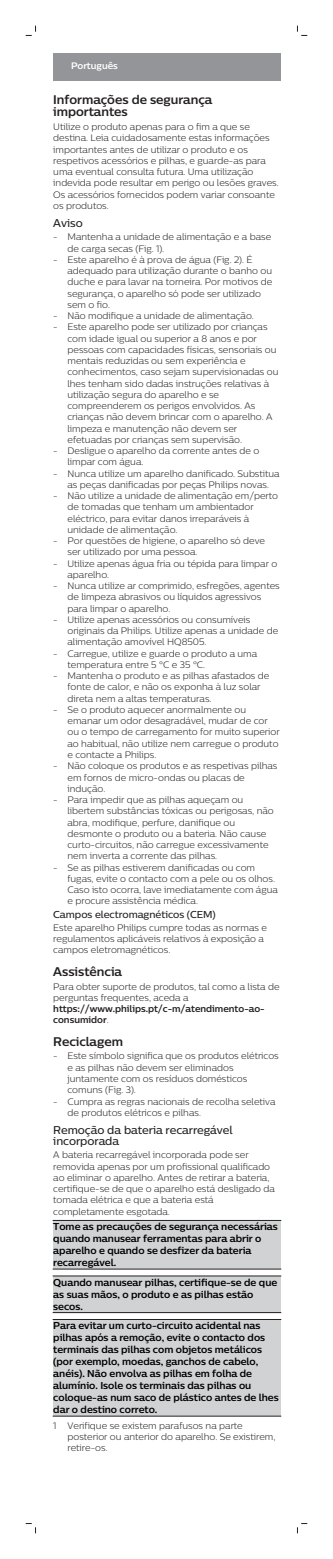
<style>
.page{position:relative;width:333px;height:1559px;background:#fff}
.page>*{position:absolute;margin:0;border:0;box-sizing:border-box;transform-origin:0 0}
.t1{font:700 12.5px/12.5px "Centrale Sans";color:#231f20}
.t2{font:500 11.25px/11.2px "Centrale Sans";color:#231f20}
.t3{font:700 10px/12px "Centrale Sans";color:#000}
.t4{font:500 10px "Centrale Sans";color:#231f20}
.t5{font:300 9.38px/11.2px "Centrale Sans";color:#231f20}
.t6{font:700 9.38px/11.2px "Centrale Sans";color:#231f20}
.t7{font:700 9.38px "Centrale Sans";color:#fff}
.s1{font-weight:300}
</style>
<div class="page">
<div style="left:53px;top:53px;width:227px;height:27px;background:#939598"></div>
<div style="left:53px;top:1220px;width:227px;height:48px;background:#d1d2d4"></div>
<hr style="left:53px;top:1220px;width:228px;height:1px;background:#231f20">
<hr style="left:53px;top:1268px;width:228px;height:1px;background:#231f20">
<div style="left:53px;top:1276px;width:227px;height:36px;background:#d1d2d4"></div>
<hr style="left:53px;top:1275px;width:228px;height:1px;background:#231f20">
<hr style="left:53px;top:1312px;width:228px;height:1px;background:#231f20">
<div style="left:53px;top:1319px;width:227px;height:96px;background:#d1d2d4"></div>
<hr style="left:53px;top:1319px;width:228px;height:1px;background:#231f20">
<hr style="left:53px;top:1415px;width:228px;height:1px;background:#231f20">
<svg style="left:25px;top:25px;width:11px;height:11px"></svg>
<svg style="left:297px;top:25px;width:11px;height:11px"></svg>
<svg style="left:297px;top:1523px;width:11px;height:11px"></svg>
<svg style="left:25px;top:1523px;width:11px;height:11px"></svg>
<p class="t7" style="left:71px;top:60px;width:48px">Português</p>
<h1 class="t1" style="left:53px;top:93px;width:160px">Informações de segurança importantes</h1>
<p class="t5" style="left:53px;top:121px;width:226px">Utilize o produto apenas para o fim a que se destina. Leia cuidadosamente estas informações importantes antes de utilizar o produto e os respetivos acessórios e pilhas, e guarde-as para uma eventual consulta futura. Uma utilização indevida pode resultar em perigo ou lesões graves.<br>Os acessórios fornecidos podem variar consoante os produtos.</p>
<p class="t2" style="left:53px;top:217px;width:31px">Aviso</p>
<p class="t5" style="left:67px;top:231px;width:205px;text-indent:-14px">- Mantenha a unidade de alimentação e a base de carga secas (Fig. 1).</p>
<p class="t5" style="left:67px;top:254px;width:206px;text-indent:-14px">- Este aparelho é à prova de água (Fig. 2). É adequado para utilização durante o banho ou duche e para lavar na torneira. Por motivos de segurança, o aparelho só pode ser utilizado sem o fio.</p>
<p class="t5" style="left:53px;top:310px;width:202px">- Não modifique a unidade de alimentação.</p>
<p class="t5" style="left:67px;top:321px;width:212px;text-indent:-14px">- Este aparelho pode ser utilizado por crianças com idade igual ou superior a 8 anos e por pessoas com capacidades físicas, sensoriais ou mentais reduzidas ou sem experiência e conhecimentos, caso sejam supervisionadas ou lhes tenham sido dadas instruções relativas à utilização segura do aparelho e se compreenderem os perigos envolvidos. As crianças não devem brincar com o aparelho. A limpeza e manutenção não devem ser efetuadas por crianças sem supervisão.</p>
<p class="t5" style="left:67px;top:445px;width:193px;text-indent:-14px">- Desligue o aparelho da corrente antes de o limpar com água.</p>
<p class="t5" style="left:53px;top:467px;width:227px;text-align:center">- Nunca utilize um aparelho danificado. Substitua as peças danificadas por peças Philips novas.</p>
<p class="t5" style="left:67px;top:490px;width:212px;text-indent:-14px">- Não utilize a unidade de alimentação em/perto de tomadas que tenham um ambientador eléctrico, para evitar danos irreparáveis à unidade de alimentação.</p>
<p class="t5" style="left:67px;top:535px;width:199px;text-indent:-14px">- Por questões de higiene, o aparelho só deve ser utilizado por uma pessoa.</p>
<p class="t5" style="left:67px;top:557px;width:211px;text-indent:-14px">- Utilize apenas água fria ou tépida para limpar o aparelho.</p>
<p class="t5" style="left:67px;top:580px;width:213px;text-indent:-14px">- Nunca utilize ar comprimido, esfregões, agentes de limpeza abrasivos ou líquidos agressivos para limpar o aparelho.</p>
<p class="t5" style="left:67px;top:614px;width:212px;text-indent:-14px">- Utilize apenas acessórios ou consumíveis originais da Philips. Utilize apenas a unidade de alimentação amovível HQ8505.</p>
<p class="t5" style="left:67px;top:647px;width:191px;text-indent:-14px">- Carregue, utilize e guarde o produto a uma temperatura entre 5 °C e 35 °C.</p>
<p class="t5" style="left:67px;top:670px;width:203px;text-indent:-14px">- Mantenha o produto e as pilhas afastados de fonte de calor, e não os exponha à luz solar direta nem a altas temperaturas.</p>
<p class="t5" style="left:67px;top:704px;width:213px;text-indent:-14px">- Se o produto aquecer anormalmente ou emanar um odor desagradável, mudar de cor ou o tempo de carregamento for muito superior ao habitual, não utilize nem carregue o produto e contacte a Philips.</p>
<p class="t5" style="left:67px;top:760px;width:211px;text-indent:-14px">- Não coloque os produtos e as respetivas pilhas em fornos de micro-ondas ou placas de indução.</p>
<p class="t5" style="left:67px;top:794px;width:207px;text-indent:-14px">- Para impedir que as pilhas aqueçam ou libertem substâncias tóxicas ou perigosas, não abra, modifique, perfure, danifique ou desmonte o produto ou a bateria. Não cause curto-circuitos, não carregue excessivamente nem inverta a corrente das pilhas.</p>
<p class="t5" style="left:67px;top:861px;width:211px;text-indent:-14px">- Se as pilhas estiverem danificadas ou com fugas, evite o contacto com a pele ou os olhos.<br>Caso isto ocorra, lave imediatamente com água e procure assistência médica.</p>
<p class="t4" style="left:53px;top:907px;width:164px">Campos electromagnéticos (CEM)</p>
<p class="t5" style="left:53px;top:921px;width:215px">Este aparelho Philips cumpre todas as normas e regulamentos aplicáveis relativos à exposição a campos eletromagnéticos.</p>
<h1 class="t1" style="left:53px;top:964px;width:70px">Assistência</h1>
<p class="t5" style="left:53px;top:980px;width:227px">Para obter suporte de produtos, tal como a lista de perguntas frequentes, aceda a</p>
<p class="t6" style="left:53px;top:1003px;width:212px">https://www.philips.pt/c-m/atendimento-ao&shy;consumidor<span class="s1">.</span></p>
<h1 class="t1" style="left:53px;top:1034px;width:71px">Reciclagem</h1>
<p class="t5" style="left:67px;top:1050px;width:212px;text-indent:-14px">- Este símbolo significa que os produtos elétricos e as pilhas não devem ser eliminados juntamente com os resíduos domésticos comuns (Fig. 3).</p>
<p class="t5" style="left:67px;top:1095px;width:209px;text-indent:-14px">- Cumpra as regras nacionais de recolha seletiva de produtos elétricos e pilhas.</p>
<p class="t2" style="left:53px;top:1123px;width:180px">Remoção da bateria recarregável incorporada</p>
<p class="t5" style="left:53px;top:1149px;width:223px">A bateria recarregável incorporada pode ser removida apenas por um profissional qualificado ao eliminar o aparelho. Antes de retirar a bateria, certifique-se de que o aparelho está desligado da tomada elétrica e que a bateria está completamente esgotada.</p>
<p class="t3" style="left:53px;top:1220px;width:226px">Tome as precauções de segurança necessárias quando manusear ferramentas para abrir o aparelho e quando se desfizer da bateria recarregável.</p>
<p class="t3" style="left:53px;top:1276px;width:225px">Quando manusear pilhas, certifique-se de que as suas mãos, o produto e as pilhas estão secos.</p>
<p class="t3" style="left:53px;top:1319px;width:226px">Para evitar um curto-circuito acidental nas pilhas após a remoção, evite o contacto dos terminais das pilhas com objetos metálicos (por exemplo, moedas, ganchos de cabelo, anéis). Não envolva as pilhas em folha de alumínio. Isole os terminais das pilhas ou coloque-as num saco de plástico antes de lhes dar o destino correto.</p>
<p class="t5" style="left:67px;top:1419px;width:209px;text-indent:-14px">1 Verifique se existem parafusos na parte posterior ou anterior do aparelho. Se existirem, retire-os.</p>
</div>
